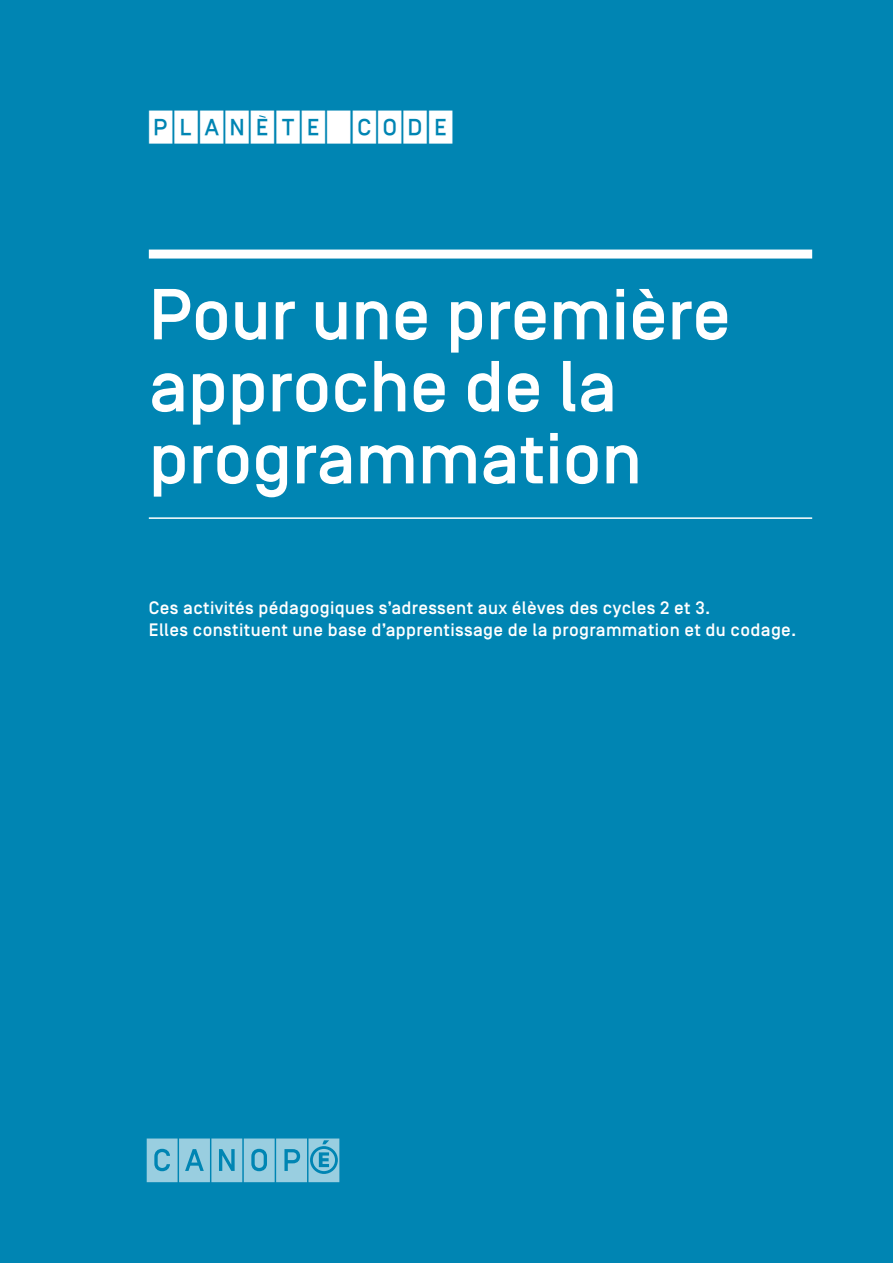
<style>
.page{position:relative;width:893px;height:1263px;background:#0085b3}
.page>*{position:absolute;margin:0;border:0;box-sizing:border-box;transform-origin:0 0}
.t1{font:500 72px/72px "Simplon BP";color:#fff}
.t2{font:500 33px "Simplon CNDP";letter-spacing:.04em;color:#fff}
.t3{font:500 18px/22.5px "Simplon BP";letter-spacing:.02em;color:#fff}
</style>
<div class="page">
<svg style="left:147px;top:1138px;width:192px;height:44px;background:#7bbfd7"></svg>
<div style="left:149px;top:250px;width:663px;height:9px;background:#fff"></div>
<hr style="left:149px;top:517px;width:663px;height:2px;background:#fff">
<h2 class="t2" style="left:149px;top:111px;width:305px">PLANÈTE CODE</h2>
<h1 class="t1" style="left:149px;top:280px;width:583px">Pour une première approche de la programmation</h1>
<p class="t3" style="left:149px;top:597px;width:649px">Ces activités pédagogiques s’adressent aux élèves des cycles 2 et 3.<br>Elles constituent une base d’apprentissage de la programmation et du codage.</p>
</div>
